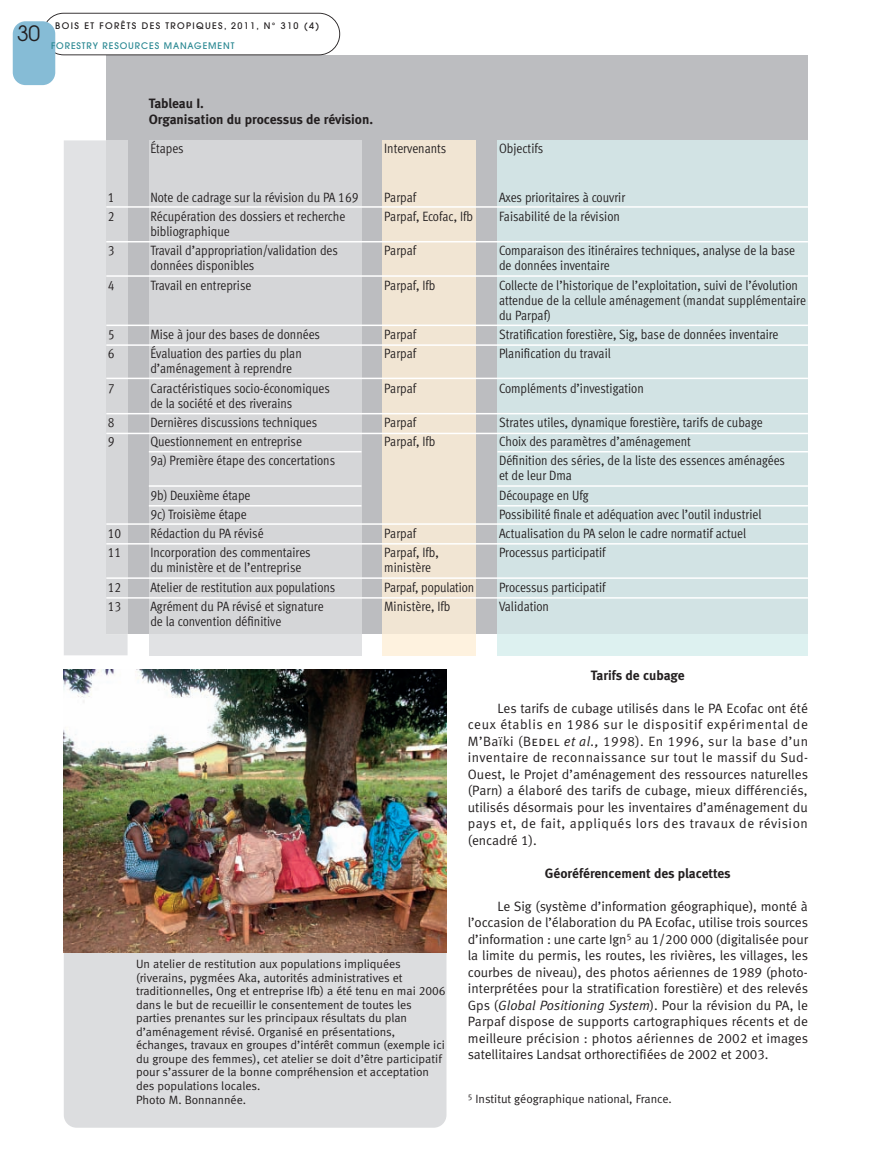
<style>
.page{position:relative;width:893px;height:1149px;background:#fff}
.page>*{position:absolute;margin:0;border:0;box-sizing:border-box;transform-origin:0 0}
.t1{font:21px "Avant Garde";color:#231f20}
.t2{font:13.5px/19.2px "Meta Cond Normal LF";color:#231f20}
.t3{font:13.5px/16.5px "Meta Normal LF";letter-spacing:-.005em;color:#231f20;text-align:justify}
.t4{font:13.5px/16.5px "Meta Bold LF";color:#231f20}
.t5{font:12px/13.5px "Meta Normal LF";color:#231f20}
.t6{font:500 9px "Avant Garde";letter-spacing:.15em;color:#231f20}
.t7{font:500 9px "Avant Garde";letter-spacing:.1em;color:#2c8993}
.s1{font-family:"Meta Normal LF Caps"}
.s2{font-style:italic}
</style>
<div class="page">
<div style="left:64px;top:674px;width:382px;height:453px;background:#dcdddf;border-radius:13px"></div>
<div style="left:106px;top:55px;width:702px;height:579px;background:#bcbdc0"></div>
<div style="left:64px;top:140px;width:64px;height:515px;background:#e1e2e4"></div>
<div style="left:106px;top:140px;width:22px;height:494px;background:#d5d6d8"></div>
<div style="left:149px;top:634px;width:212px;height:21px;background:#e1e2e4"></div>
<div style="left:149px;top:140px;width:212px;height:494px;background:#d5d6d8"></div>
<div style="left:383px;top:634px;width:93px;height:21px;background:#fef2df"></div>
<div style="left:383px;top:140px;width:93px;height:494px;background:#f1e5d3"></div>
<div style="left:497px;top:634px;width:311px;height:21px;background:#ddf1f0"></div>
<div style="left:497px;top:140px;width:311px;height:494px;background:#d2e3e4"></div>
<hr style="left:106px;top:206px;width:702px;height:2px;background:#fff">
<hr style="left:106px;top:241px;width:702px;height:1px;background:#fff">
<hr style="left:106px;top:275px;width:702px;height:2px;background:#fff">
<hr style="left:106px;top:324px;width:702px;height:2px;background:#fff">
<hr style="left:106px;top:344px;width:702px;height:2px;background:#fff">
<hr style="left:106px;top:377px;width:702px;height:2px;background:#fff">
<hr style="left:106px;top:413px;width:702px;height:1px;background:#fff">
<hr style="left:106px;top:432px;width:702px;height:2px;background:#fff">
<hr style="left:149px;top:451px;width:212px;height:1px;background:#fff">
<hr style="left:149px;top:485px;width:212px;height:1px;background:#fff">
<hr style="left:149px;top:505px;width:212px;height:1px;background:#fff">
<hr style="left:497px;top:451px;width:311px;height:1px;background:#fff">
<hr style="left:497px;top:485px;width:311px;height:1px;background:#fff">
<hr style="left:497px;top:505px;width:311px;height:1px;background:#fff">
<hr style="left:106px;top:523px;width:702px;height:1px;background:#fff">
<hr style="left:106px;top:543px;width:702px;height:1px;background:#fff">
<hr style="left:106px;top:577px;width:702px;height:1px;background:#fff">
<hr style="left:106px;top:597px;width:702px;height:1px;background:#fff">
<img style="left:64px;top:669px;width:382px;height:283px">
<svg style="left:46px;top:13px;width:294px;height:42px"></svg>
<div style="left:13px;top:21px;width:42px;height:64px;background:#86bcd6;border-radius:13px"></div>
<h1 class="t1" style="left:17px;top:26px;width:25px">30</h1>
<p class="t6" style="left:55px;top:23px;width:265px">BOIS ET FORÊTS DES TROPIQUES, 2011, N° 310 (4)</p>
<p class="t7" style="left:51px;top:42px;width:185px">FORESTRY RESOURCES MANAGEMENT</p>
<p class="t2" style="left:108px;top:188px;width:8px">1<br>2</p>
<p class="t2" style="left:108px;top:242px;width:8px">3</p>
<p class="t2" style="left:108px;top:276px;width:8px">4</p>
<p class="t2" style="left:108px;top:325px;width:8px">5<br>6</p>
<p class="t2" style="left:108px;top:379px;width:8px">7</p>
<p class="t2" style="left:108px;top:413px;width:8px">8<br>9</p>
<p class="t2" style="left:108px;top:524px;width:15px">10<br>11</p>
<p class="t2" style="left:108px;top:578px;width:15px">12<br>13</p>
<p class="t4" style="left:149px;top:96px;width:226px">Tableau I.<br>Organisation du processus de révision.</p>
<p class="t2" style="left:150px;top:139px;width:35px">Étapes</p>
<p class="t2" style="left:150px;top:188px;width:210px">Note de cadrage sur la révision du PA 169<br>Récupération des dossiers et recherche</p>
<p class="t2" style="left:150px;top:223px;width:189px">bibliographique<br>Travail d’appropriation/validation des</p>
<p class="t2" style="left:150px;top:257px;width:106px">données disponibles<br>Travail en entreprise</p>
<p class="t2" style="left:150px;top:325px;width:171px">Mise à jour des bases de données<br>Évaluation des parties du plan</p>
<p class="t2" style="left:150px;top:360px;width:181px">d’aménagement à reprendre<br>Caractéristiques socio-économiques</p>
<p class="t2" style="left:150px;top:394px;width:186px">de la société et des riverains Dernières discussions techniques Questionnement en entreprise<br>9a) Première étape des concertations</p>
<p class="t2" style="left:150px;top:486px;width:162px">9b) Deuxième étape<br>9c) Troisième étape<br>Rédaction du PA révisé<br>Incorporation des commentaires</p>
<p class="t2" style="left:150px;top:559px;width:186px">du ministère et de l’entreprise<br>Atelier de restitution aux populations<br>Agrément du PA révisé et signature</p>
<p class="t2" style="left:150px;top:612px;width:133px">de la convention définitive</p>
<p class="t2" style="left:384px;top:139px;width:64px">Intervenants</p>
<p class="t2" style="left:384px;top:188px;width:90px">Parpaf<br>Parpaf, Ecofac, Ifb</p>
<p class="t2" style="left:384px;top:242px;width:34px">Parpaf</p>
<p class="t2" style="left:384px;top:276px;width:53px">Parpaf, Ifb</p>
<p class="t2" style="left:384px;top:325px;width:34px">Parpaf<br>Parpaf</p>
<p class="t2" style="left:384px;top:379px;width:34px">Parpaf</p>
<p class="t2" style="left:384px;top:413px;width:53px">Parpaf<br>Parpaf, Ifb</p>
<p class="t2" style="left:384px;top:524px;width:56px">Parpaf<br>Parpaf, Ifb,</p>
<p class="t2" style="left:384px;top:559px;width:92px">ministère<br>Parpaf, population<br>Ministère, Ifb</p>
<p class="t2" style="left:499px;top:139px;width:46px">Objectifs</p>
<p class="t2" style="left:499px;top:188px;width:128px">Axes prioritaires à couvrir<br>Faisabilité de la révision</p>
<p class="t2" style="left:499px;top:244px;width:298px;line-height:15px">Comparaison des itinéraires techniques, analyse de la base de données inventaire</p>
<p class="t2" style="left:499px;top:278px;width:308px;line-height:15px">Collecte de l’historique de l’exploitation, suivi de l’évolution attendue de la cellule aménagement (mandat supplémentaire du Parpaf)</p>
<p class="t2" style="left:499px;top:325px;width:281px">Stratification forestière, Sig, base de données inventaire<br>Planification du travail</p>
<p class="t2" style="left:499px;top:379px;width:146px">Compléments d’investigation</p>
<p class="t2" style="left:499px;top:413px;width:288px">Strates utiles, dynamique forestière, tarifs de cubage<br>Choix des paramètres d’aménagement<br>Définition des séries, de la liste des essences aménagées</p>
<p class="t2" style="left:499px;top:467px;width:264px">et de leur Dma<br>Découpage en Ufg<br>Possibilité finale et adéquation avec l’outil industriel<br>Actualisation du PA selon le cadre normatif actuel<br>Processus participatif</p>
<p class="t2" style="left:499px;top:578px;width:108px">Processus participatif<br>Validation</p>
<p class="t5" style="left:136px;top:958px;width:311px">Un atelier de restitution aux populations impliquées (riverains, pygmées Aka, autorités administratives et traditionnelles, Ong et entreprise Ifb) a été tenu en mai 2006 dans le but de recueillir le consentement de toutes les parties prenantes sur les principaux résultats du plan d’aménagement révisé. Organisé en présentations, échanges, travaux en groupes d’intérêt commun (exemple ici du groupe des femmes), cet atelier se doit d’être participatif pour s’assurer de la bonne compréhension et acceptation des populations locales.<br>Photo M. Bonnannée.</p>
<p class="t4" style="left:591px;top:667px;width:95px">Tarifs de cubage</p>
<p class="t3" style="left:468px;top:700px;width:342px;text-indent:30px">Les tarifs de cubage utilisés dans le PA Ecofac ont été ceux établis en 1986 sur le dispositif expérimental de M’Baïki (B<span class="s1">edel</span> <span class="s2">et al.,</span> 1998). En 1996, sur la base d’un inventaire de reconnaissance sur tout le massif du Sud-Ouest, le Projet d’aménagement des ressources naturelles (Parn) a élaboré des tarifs de cubage, mieux différenciés, utilisés désormais pour les inventaires d’aménagement du pays et, de fait, appliqués lors des travaux de révision (encadré 1).</p>
<p class="t4" style="left:545px;top:865px;width:187px">Géoréférencement des placettes</p>
<p class="t3" style="left:468px;top:898px;width:342px;text-indent:30px">Le Sig (système d’information géographique), monté à l’occasion de l’élaboration du PA Ecofac, utilise trois sources d’information : une carte Ign<sup>5</sup> au 1/200 000 (digitalisée pour la limite du permis, les routes, les rivières, les villages, les courbes de niveau), des photos aériennes de 1989 (photo&shy;interprétées pour la stratification forestière) et des relevés Gps (<span class="s2">Global Positioning System</span>). Pour la révision du PA, le Parpaf dispose de supports cartographiques récents et de meilleure précision : photos aériennes de 2002 et images satellitaires Landsat orthorectifiées de 2002 et 2003.</p>
<p class="t5" style="left:468px;top:1093px;width:206px"><sup>5</sup> Institut géographique national, France.</p>
</div>
